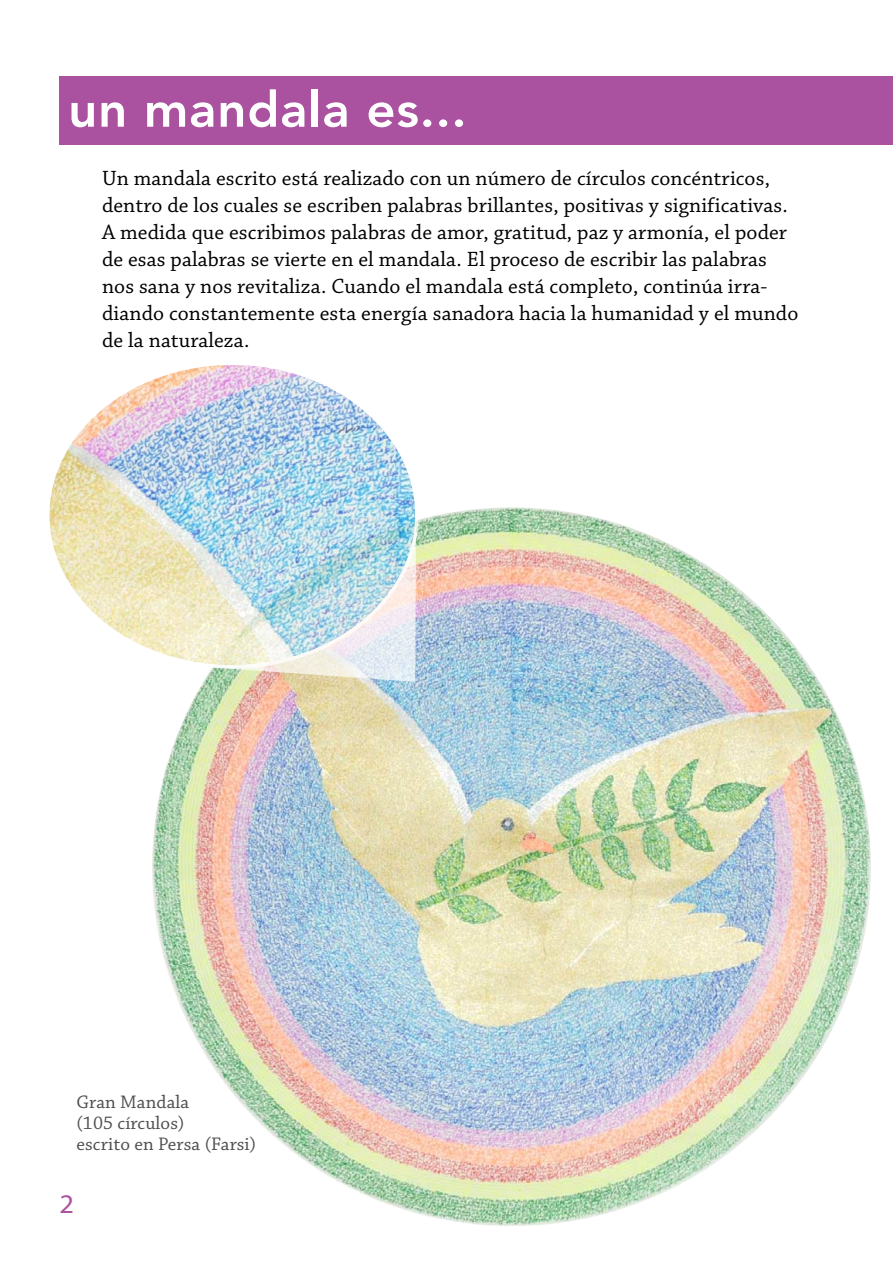
<style>
.page{position:relative;width:893px;height:1263px;background:#fff}
.page>*{position:absolute;margin:0;border:0;box-sizing:border-box;transform-origin:0 0}
.t1{font:800 49.5px "Avenir LT Std";letter-spacing:.015em;color:#fff}
.t2{font:27px "Myriad Pro";color:#aa519f;scale:1.05 1}
.t3{font:21.75px/27px "Chaparral Pro";letter-spacing:.005em;color:#000}
.t4{font:19.2px/21px "Chaparral Pro";letter-spacing:.005em;color:#4f4f51}
</style>
<div class="page">
<img style="left:152px;top:507px;width:719px;height:720px;border-radius:360px">
<svg style="left:203px;top:667px;width:213px;height:15px;background:#dddecc"></svg>
<img style="left:50px;top:365px;width:367px;height:302px">
<div style="left:60px;top:77px;width:833px;height:68px;background:#aa519f"></div>
<h1 class="t1" style="left:68px;top:80px;width:400px">un mandala es...</h1>
<p class="t3" style="left:102px;top:166px;width:698px">Un mandala escrito está realizado con un número de círculos concéntricos, dentro de los cuales se escriben palabras brillantes, positivas y significativas.<br>A medida que escribimos palabras de amor, gratitud, paz y armonía, el poder de esas palabras se vierte en el mandala. El proceso de escribir las palabras nos sana y nos revitaliza. Cuando el mandala está completo, continúa irra&shy;diando constantemente esta energía sanadora hacia la humanidad y el mundo de la naturaleza.</p>
<p class="t4" style="left:77px;top:1092px;width:181px">Gran Mandala<br>(105 círculos)<br>escrito en Persa (Farsi)</p>
<p class="t2" style="left:60px;top:1187px;width:15px">2</p>
</div>
